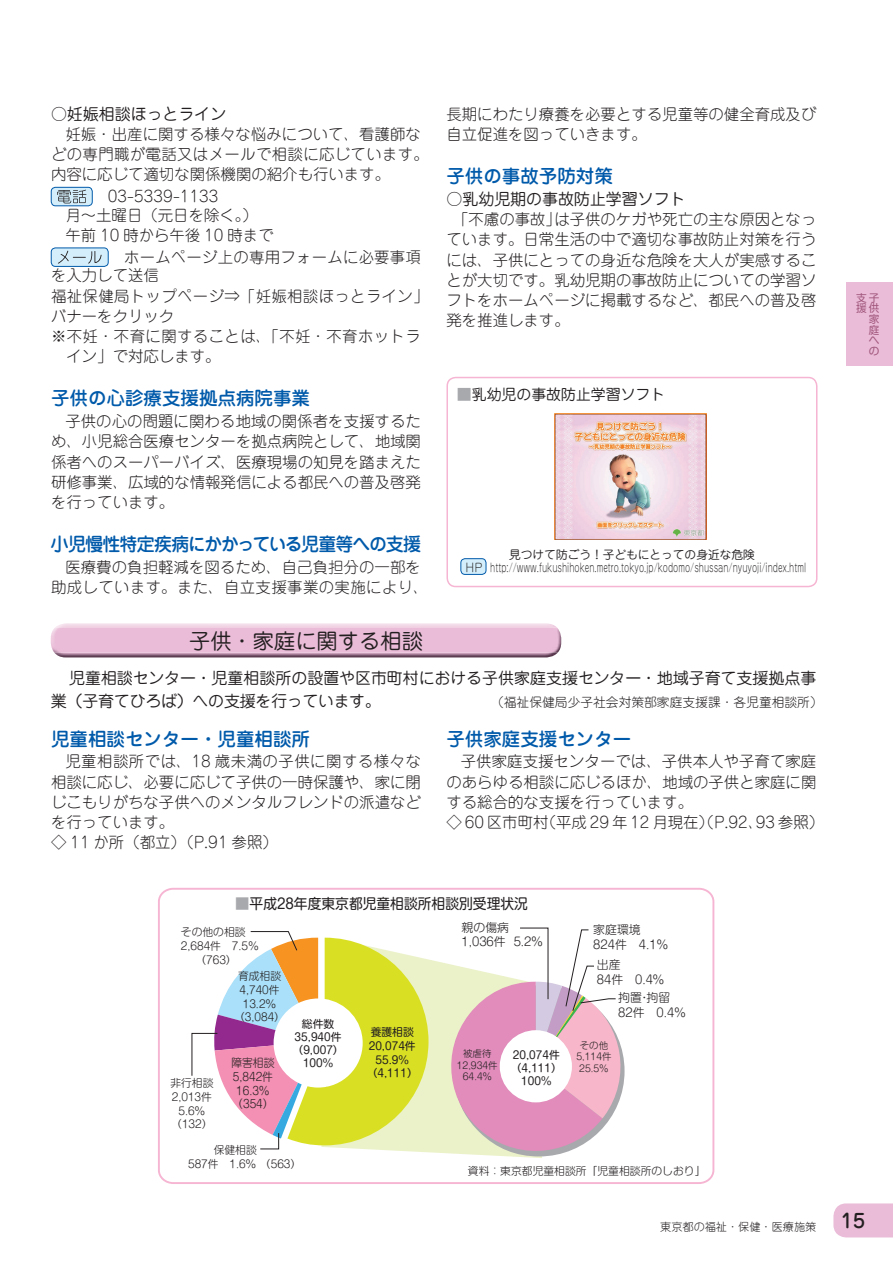
<style>
.page{position:relative;width:893px;height:1263px;background:#fff}
.page>*{position:absolute;margin:0;border:0;box-sizing:border-box;transform-origin:0 0}
.t1{font:21.3px "Jun 201 Pro";color:#231f20}
.t2{font:500 19.2px "Jun 34 Pro";color:#231f20}
.t3{font:500 18.45px "Jun 34 Pro";color:#015aaa}
.t4{font:500 18.45px "Jun 34 Pro";letter-spacing:-.055em;color:#015aaa}
.t5{font:15.9px/22.4px "Jun 201 Pro";color:#231f20}
.t6{font:300 15.45px/20.2px "Jun 101 Pro";color:#231f20}
.t7{font:300 15.45px "Jun 101 Pro";letter-spacing:.025em;color:#231f20}
.t8{font:14.85px "Jun 201 Pro";color:#231f20}
.t9{font:14.4px "Shin M Go Pro";color:#231f20;scale:.96 1}
.t10{font:300 12.75px "Jun 101 Pro";color:#231f20}
.t11{font:300 11.85px/14.4px "Shin M Go Pro";color:#231f20}
.t12{font:300 11.7px "Jun 101 Pro";color:#231f20}
.t13{font:11.7px "Jun 201 Pro";color:#231f20}
.t14{font:300 11.4px/13.6px "Shin M Go Pro";color:#231f20;text-align:center;scale:.95 1}
.t15{font:300 11.1px "Jun 101 Pro";color:#231f20}
.t16{font:300 10.8px/14px "Shin M Go Pro";color:#231f20;text-align:center}
.t17{font:10.8px/12.9px "Shin M Go Pro";color:#231f20;text-align:center}
.t18{font:10.65px/10.6px "Shin M Go Pro";color:#a1577b;text-align:right}
.t19{font:300 9.45px/11.4px "Shin M Go Pro";color:#231f20;text-align:center}
.s1{color:#a8a9ad}
</style>
<div class="page">
<div style="left:846px;top:282px;width:47px;height:84px;background:#eabcd8"></div>
<svg style="left:833px;top:1203px;width:60px;height:34px"></svg>
<div style="left:461px;top:559px;width:25px;height:15px;background:#d4effb;border-radius:4px"></div>
<div style="left:461px;top:558px;width:25px;height:17px;border:1px solid #015aaa;border-radius:4px"></div>
<img style="left:555px;top:413px;width:151px;height:126px">
<div style="left:446px;top:377px;width:371px;height:210px;border:2px solid #f6b5d2;border-radius:9px"></div>
<img style="left:62px;top:657px;width:487px;height:1px">
<img style="left:54px;top:652px;width:504px;height:5px">
<div style="left:51px;top:627px;width:510px;height:25px;background:#eabcd8"></div>
<div style="left:51px;top:187px;width:41px;height:19px;background:#d4effb;border-radius:4px"></div>
<div style="left:51px;top:187px;width:41px;height:19px;border:1px solid #015aaa;border-radius:4px"></div>
<svg style="left:57px;top:190px;width:29px;height:13px"></svg>
<div style="left:51px;top:248px;width:57px;height:18px;background:#d4effb;border-radius:4px"></div>
<div style="left:51px;top:248px;width:57px;height:19px;border:1px solid #015aaa;border-radius:4px"></div>
<svg style="left:58px;top:251px;width:44px;height:13px"></svg>
<svg style="left:158px;top:888px;width:556px;height:296px"></svg>
<svg style="left:192px;top:931px;width:236px;height:218px"></svg>
<svg style="left:440px;top:928px;width:192px;height:234px"></svg>
<p class="t5" style="left:51px;top:101px;width:177px">○妊娠相談ほっとライン</p>
<p class="t6" style="left:51px;top:122px;width:379px;text-indent:14px">妊娠・出産に関する様々な悩みについて、看護師などの専門職が電話又はメールで相談に応じています。内容に応じて適切な関係機関の紹介も行います。</p>
<p class="t6" style="left:65px;top:186px;width:194px;line-height:18.5px;text-indent:27px">　03-5339-1133<br>月〜土曜日（元日を除く。）</p>
<p class="t6" style="left:108px;top:222px;width:314px;line-height:21.9px;text-indent:-43px">午前 10 時から午後 10 時まで<br>　ホームページ上の専用フォームに必要事項</p>
<p class="t6" style="left:51px;top:264px;width:109px">を入力して送信</p>
<p class="t7" style="left:51px;top:284px;width:379px">福祉保健局トップページ⇒「妊娠相談ほっとライン」</p>
<p class="t6" style="left:51px;top:304px;width:125px">バナーをクリック</p>
<p class="t7" style="left:51px;top:324px;width:371px">※不妊・不育に関することは、「不妊・不育ホットラ</p>
<p class="t6" style="left:66px;top:344px;width:156px">イン」で対応します。</p>
<p class="t3" style="left:51px;top:384px;width:260px">子供の心診療支援拠点病院事業</p>
<p class="t6" style="left:51px;top:409px;width:371px;text-align:justify;text-indent:14px">子供の心の問題に関わる地域の関係者を支援するため、小児総合医療センターを拠点病院として、地域関係者へのスーパーバイズ、医療現場の知見を踏まえた研修事業、広域的な情報発信による都民への普及啓発を行っています。</p>
<p class="t4" style="left:51px;top:529px;width:372px">小児慢性特定疾病にかかっている児童等への支援</p>
<p class="t6" style="left:51px;top:555px;width:379px;text-align:center">医療費の負担軽減を図るため、自己負担分の一部を<br>助成しています。また、自立支援事業の実施により、</p>
<p class="t6" style="left:446px;top:102px;width:371px">長期にわたり療養を必要とする児童等の健全育成及び自立促進を図っていきます。</p>
<p class="t3" style="left:446px;top:162px;width:168px">子供の事故予防対策</p>
<p class="t5" style="left:446px;top:186px;width:241px">○乳幼児期の事故防止学習ソフト</p>
<p class="t6" style="left:446px;top:207px;width:371px;text-align:justify;text-indent:7px">「不慮の事故」は子供のケガや死亡の主な原因となっています。日常生活の中で適切な事故防止対策を行うには、子供にとっての身近な危険を大人が実感することが大切です。乳幼児期の事故防止についての学習ソフトをホームページに掲載するなど、都民への普及啓発を推進します。</p>
<p class="t8" style="left:457px;top:383px;width:210px"><span class="s1">■</span>乳幼児の事故防止学習ソフト</p>
<p class="t13" style="left:509px;top:545px;width:247px">見つけて防ごう！子どもにとっての身近な危険</p>
<p class="t12" style="left:466px;top:558px;width:342px">HP http://www.fukushihoken.metro.tokyo.jp/kodomo/shussan/nyuyoji/index.html</p>
<h1 class="t1" style="left:189px;top:624px;width:235px">子供・家庭に関する相談</h1>
<p class="t5" style="left:51px;top:665px;width:767px;text-indent:18px">児童相談センター・児童相談所の設置や区市町村における子供家庭支援センター・地域子育て支援拠点事業（子育てひろば）への支援を行っています。</p>
<p class="t10" style="left:491px;top:692px;width:333px">（福祉保健局少子社会対策部家庭支援課・各児童相談所）</p>
<p class="t3" style="left:51px;top:724px;width:260px">児童相談センター・児童相談所</p>
<p class="t6" style="left:51px;top:750px;width:372px;text-indent:14px">児童相談所では、18 歳未満の子供に関する様々な相談に応じ、必要に応じて子供の一時保護や、家に閉じこもりがちな子供へのメンタルフレンドの派遣などを行っています。<br>◇ 11 か所（都立）（P.91 参照）</p>
<p class="t3" style="left:446px;top:724px;width:186px">子供家庭支援センター</p>
<p class="t6" style="left:446px;top:750px;width:379px;text-indent:14px">子供家庭支援センターでは、子供本人や子育て家庭のあらゆる相談に応じるほか、地域の子供と家庭に関する総合的な支援を行っています。<br>◇ 60 区市町村（平成 29 年 12 月現在）（P.92、93 参照）</p>
<p class="t9" style="left:235px;top:892px;width:306px"><span class="s1">■</span>平成28年度東京都児童相談所相談別受理状況</p>
<p class="t16" style="left:181px;top:924px;width:77px">その他の相談　</p>
<p class="t16" style="left:195px;top:952px;width:43px">（763）</p>
<p class="t11" style="left:462px;top:919px;width:83px;line-height:14px">親の傷病<br>1,036件 5.2%</p>
<p class="t16" style="left:181px;top:938px;width:79px">2,684件　7.5％</p>
<p class="t16" style="left:170px;top:1075px;width:45px">非行相談<br>2,013件<br>5.6％</p>
<p class="t16" style="left:171px;top:1116px;width:43px">（132）</p>
<p class="t16" style="left:238px;top:967px;width:45px">育成相談<br>4,740件<br>13.2％</p>
<p class="t16" style="left:234px;top:1008px;width:52px">（3,084）</p>
<p class="t14" style="left:231px;top:1054px;width:47px">障害相談<br>5,842件<br>16.3％（354）</p>
<p class="t17" style="left:293px;top:1017px;width:53px">総件数<br>35,940件（9,007）<br>100%</p>
<p class="t17" style="left:369px;top:1023px;width:48px;line-height:14px">養護相談<br>20,074件<br>55.9%</p>
<p class="t17" style="left:367px;top:1065px;width:53px">（4,111）</p>
<p class="t19" style="left:457px;top:1047px;width:42px">被虐待<br>12,934件<br>64.4%</p>
<p class="t17" style="left:511px;top:1047px;width:53px">20,074件（4,111）<br>100%</p>
<p class="t11" style="left:593px;top:921px;width:76px">家庭環境<br>824件　4.1%</p>
<p class="t11" style="left:597px;top:956px;width:69px">出産<br>84件　0.4%</p>
<p class="t11" style="left:618px;top:989px;width:69px">拘置・拘留<br>82件　0.4%</p>
<p class="t19" style="left:576px;top:1039px;width:37px">その他<br>5,114件<br>25.5％</p>
<p class="t16" style="left:188px;top:1141px;width:115px;text-align:left;text-indent:26px">保健相談<br>587件　1.6％ （563）</p>
<p class="t16" style="left:468px;top:1163px;width:239px">資料：東京都児童相談所「児童相談所のしおり」</p>
<p class="t15" style="left:660px;top:1218px;width:158px">東京都の福祉・保健・医療施策</p>
<p class="t18" style="left:856px;top:291px;width:25px">支子援供家<br>庭へ<br>の</p>
<p class="t2" style="left:841px;top:1205px;width:26px">15</p>
</div>
